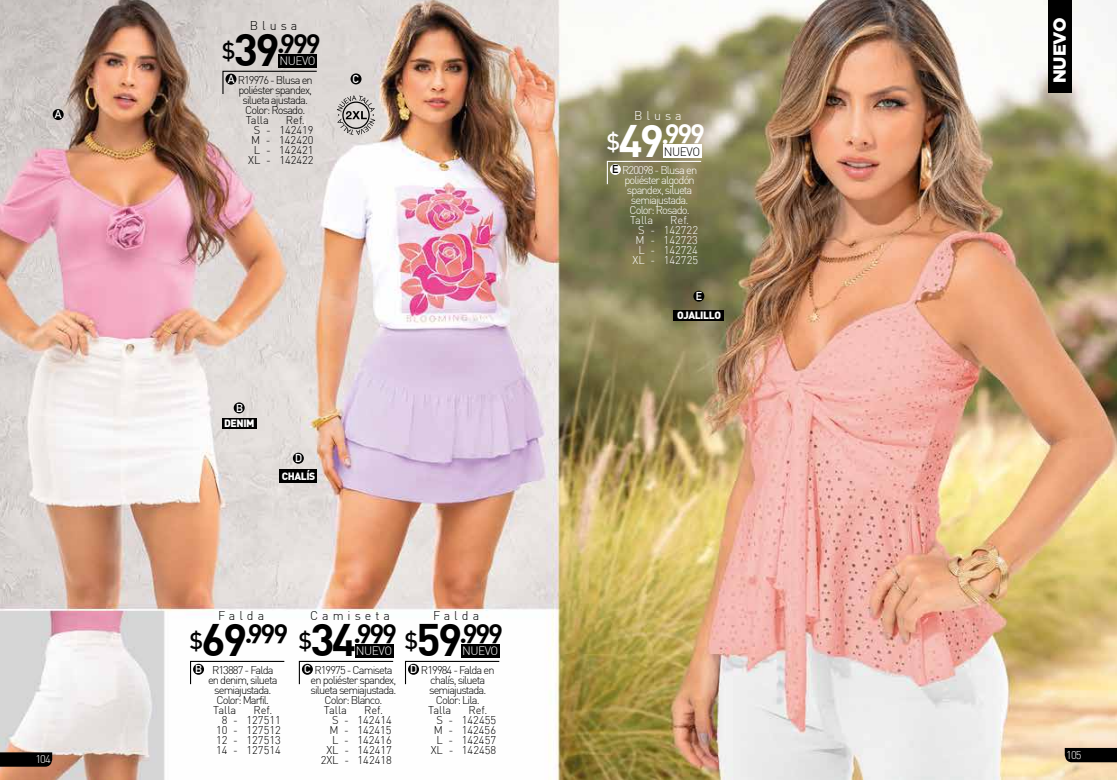
<style>
.page{position:relative;width:1117px;height:780px;background:#fff}
.page>*{position:absolute;margin:0;border:0;box-sizing:border-box;transform-origin:0 0}
.t1{font:26px "DIN Bold Alternate";letter-spacing:-.06em;color:#000}
.t2{font:26px "DIN Bold Alternate";color:#fff}
.t3{font:900 17.5px "Gotham";color:#fff}
.t4{font:300 12.5px "DIN";letter-spacing:.32em;color:#000}
.t5{font:300 12.5px "DIN";letter-spacing:.32em;color:#fff}
.t6{font:300 11.88px "DIN";letter-spacing:-.04em;color:#fff}
.t7{font:300 11.88px "DIN";letter-spacing:-.04em;color:#000}
.t8{font:700 11.25px "DIN Alternate";color:#fff}
.t9{font:300 11.12px "DIN";letter-spacing:-.08em;color:#000}
.t10{font:300 11.12px "DIN";letter-spacing:-.08em;color:#fff}
.t11{font:300 11.12px "DIN";color:#000}
.t12{font:300 11.12px "DIN";color:#fff}
.t13{font:900 10.38px "DIN";letter-spacing:-.04em;color:#fff}
.s1{font-family:"DIN";font-weight:700;font-size:44.62px}
.s2{font-family:"DIN Alternate";font-weight:700;font-size:11.25px;color:#fff}
.s3{font-family:"DIN Alternate";font-weight:700;font-size:11.25px;color:#000}
</style>
<div class="page">
<img style="left:0;top:0;width:1116px;height:780px">
<svg style="left:606px;top:160px;width:96px;height:25px;background:#8d8862"></svg>
<div style="left:663px;top:144px;width:38px;height:14px;background:#fff"></div>
<div style="left:609px;top:164px;width:11px;height:11px;background:#fff;border-radius:50%"></div>
<svg style="left:298px;top:660px;width:96px;height:25px"></svg>
<div style="left:355px;top:643px;width:38px;height:14px;background:#000"></div>
<div style="left:302px;top:663px;width:11px;height:11px;background:#000;border-radius:50%"></div>
<svg style="left:404px;top:660px;width:96px;height:25px"></svg>
<div style="left:461px;top:643px;width:38px;height:14px;background:#000"></div>
<div style="left:408px;top:663px;width:11px;height:11px;background:#000;border-radius:50%"></div>
<svg style="left:222px;top:70px;width:96px;height:25px;background:#ccc7c5"></svg>
<div style="left:279px;top:54px;width:38px;height:13px;background:#000"></div>
<div style="left:225px;top:74px;width:11px;height:11px;background:#000;border-radius:50%"></div>
<div style="left:53px;top:109px;width:11px;height:11px;background:#000;border-radius:50%"></div>
<div style="left:234px;top:402px;width:10px;height:11px;background:#000;border-radius:50%"></div>
<div style="left:350px;top:73px;width:11px;height:11px;background:#000;border-radius:50%"></div>
<div style="left:293px;top:452px;width:11px;height:11px;background:#000;border-radius:50%"></div>
<div style="left:693px;top:291px;width:11px;height:11px;background:#000;border-radius:50%"></div>
<div style="left:1047px;top:0;width:24px;height:92px;background:#000"></div>
<svg style="left:189px;top:660px;width:96px;height:25px"></svg>
<div style="left:193px;top:663px;width:11px;height:11px;background:#000;border-radius:50%"></div>
<div style="left:279px;top:469px;width:38px;height:13px;background:#000"></div>
<div style="left:222px;top:418px;width:34px;height:11px;background:#000"></div>
<div style="left:673px;top:310px;width:51px;height:11px;background:#000"></div>
<svg style="left:337px;top:95px;width:38px;height:40px"></svg>
<div style="left:342px;top:101px;width:27px;height:28px;border:1px solid #000;border-radius:50%"></div>
<svg style="left:0;top:752px;width:52px;height:14px"></svg>
<svg style="left:1064px;top:747px;width:52px;height:15px"></svg>
<p class="t8" style="left:55px;top:106px;width:8px">A</p>
<p class="t10" style="left:35px;top:752px;width:17px">104</p>
<p class="t4" style="left:250px;top:18px;width:49px">Blusa</p>
<h1 class="t1" style="left:222px;top:23px;width:100px"><sub>$</sub><span class="s1">39</span>.999</h1>
<p class="t6" style="left:279px;top:54px;width:38px">NUEVO</p>
<p class="t9" style="left:228px;top:73px;width:87px"><span class="s2">A</span> R19976 - Blusa en</p>
<p class="t9" style="left:238px;top:83px;width:75px">poliéster spandex,</p>
<p class="t9" style="left:242px;top:93px;width:67px">silueta ajustada.</p>
<p class="t9" style="left:245px;top:103px;width:62px">Color: Rosado.</p>
<p class="t9" style="left:246px;top:113px;width:25px">Talla</p>
<p class="t9" style="left:286px;top:113px;width:20px">Ref.</p>
<p class="t9" style="left:254px;top:123px;width:61px">S - 142419</p>
<p class="t9" style="left:251px;top:133px;width:64px">M - 142420</p>
<p class="t9" style="left:254px;top:143px;width:61px">L - 142421</p>
<p class="t11" style="left:248px;top:153px;width:67px">XL - 142422</p>
<p class="t8" style="left:352px;top:70px;width:8px">C</p>
<p class="t8" style="left:236px;top:399px;width:8px">B</p>
<p class="t13" style="left:224px;top:416px;width:32px">DENIM</p>
<p class="t8" style="left:295px;top:449px;width:9px">D</p>
<p class="t13" style="left:282px;top:469px;width:35px">CHALÍS</p>
<p class="t4" style="left:218px;top:608px;width:48px">Falda</p>
<p class="t4" style="left:310px;top:608px;width:81px">Camiseta</p>
<p class="t4" style="left:433px;top:608px;width:48px">Falda</p>
<h1 class="t1" style="left:189px;top:613px;width:315px"><sub>$</sub><span class="s1">69</span>.999 <sub>$</sub><span class="s1">34</span>.999 <sub>$</sub><span class="s1">59</span>.999</h1>
<p class="t6" style="left:356px;top:644px;width:38px">NUEVO</p>
<p class="t6" style="left:462px;top:644px;width:38px">NUEVO</p>
<p class="t8" style="left:195px;top:660px;width:8px">B</p>
<p class="t9" style="left:212px;top:662px;width:63px">R13887 - Falda</p>
<p class="t9" style="left:208px;top:672px;width:71px">en denim, silueta</p>
<p class="t9" style="left:214px;top:682px;width:59px">semiajustada.</p>
<p class="t9" style="left:216px;top:692px;width:54px">Color: Marfil.</p>
<p class="t9" style="left:213px;top:702px;width:25px">Talla</p>
<p class="t9" style="left:253px;top:702px;width:20px">Ref.</p>
<p class="t9" style="left:222px;top:712px;width:60px">8 - 127511</p>
<p class="t11" style="left:216px;top:722px;width:66px">10 - 127512</p>
<p class="t11" style="left:216px;top:732px;width:66px">12 - 127513</p>
<p class="t11" style="left:216px;top:742px;width:66px">14 - 127514</p>
<p class="t9" style="left:304px;top:662px;width:90px"><span class="s2">C</span> R19975 - Camiseta</p>
<p class="t9" style="left:310px;top:672px;width:87px">en poliéster spandex,</p>
<p class="t9" style="left:310px;top:682px;width:87px">silueta semiajustada.</p>
<p class="t9" style="left:324px;top:692px;width:59px">Color: Blanco.</p>
<p class="t9" style="left:324px;top:702px;width:25px">Talla</p>
<p class="t9" style="left:364px;top:702px;width:20px">Ref.</p>
<p class="t9" style="left:332px;top:712px;width:61px">S - 142414</p>
<p class="t9" style="left:329px;top:722px;width:64px">M - 142415</p>
<p class="t9" style="left:332px;top:732px;width:61px">L - 142416</p>
<p class="t11" style="left:326px;top:742px;width:67px">XL - 142417</p>
<p class="t11" style="left:320px;top:752px;width:73px">2XL - 142418</p>
<p class="t9" style="left:410px;top:662px;width:86px"><span class="s2">D</span> R19984 - Falda en</p>
<p class="t9" style="left:430px;top:672px;width:56px">chalís, silueta</p>
<p class="t9" style="left:429px;top:682px;width:59px">semiajustada.</p>
<p class="t9" style="left:436px;top:692px;width:45px">Color: Lila.</p>
<p class="t9" style="left:428px;top:702px;width:25px">Talla</p>
<p class="t9" style="left:468px;top:702px;width:20px">Ref.</p>
<p class="t9" style="left:436px;top:712px;width:61px">S - 142455</p>
<p class="t9" style="left:433px;top:722px;width:64px">M - 142456</p>
<p class="t9" style="left:436px;top:732px;width:61px">L - 142457</p>
<p class="t11" style="left:430px;top:742px;width:67px">XL - 142458</p>
<p class="t5" style="left:634px;top:108px;width:49px">Blusa</p>
<h1 class="t2" style="left:606px;top:114px;width:100px"><sub>$</sub><span class="s1">49</span>.999</h1>
<p class="t7" style="left:663px;top:144px;width:38px">NUEVO</p>
<p class="t10" style="left:612px;top:163px;width:87px"><span class="s3">E</span> R20098 - Blusa en</p>
<p class="t10" style="left:624px;top:173px;width:72px">poliéster algodón</p>
<p class="t10" style="left:626px;top:183px;width:67px">spandex, silueta</p>
<p class="t10" style="left:630px;top:193px;width:59px">semiajustada.</p>
<p class="t10" style="left:629px;top:203px;width:62px">Color: Rosado.</p>
<p class="t10" style="left:630px;top:213px;width:25px">Talla</p>
<p class="t10" style="left:670px;top:213px;width:20px">Ref.</p>
<p class="t10" style="left:638px;top:223px;width:61px">S - 142722</p>
<p class="t10" style="left:635px;top:233px;width:64px">M - 142723</p>
<p class="t10" style="left:638px;top:243px;width:61px">L - 142724</p>
<p class="t12" style="left:632px;top:253px;width:67px">XL - 142725</p>
<p class="t8" style="left:695px;top:288px;width:8px">E</p>
<p class="t13" style="left:677px;top:309px;width:45px">OJALILLO</p>
<h2 class="t3" style="left:1049px;top:83px;width:67px;rotate:-90deg">NUEVO</h2>
<p class="t10" style="left:1065px;top:747px;width:17px">105</p>
</div>
